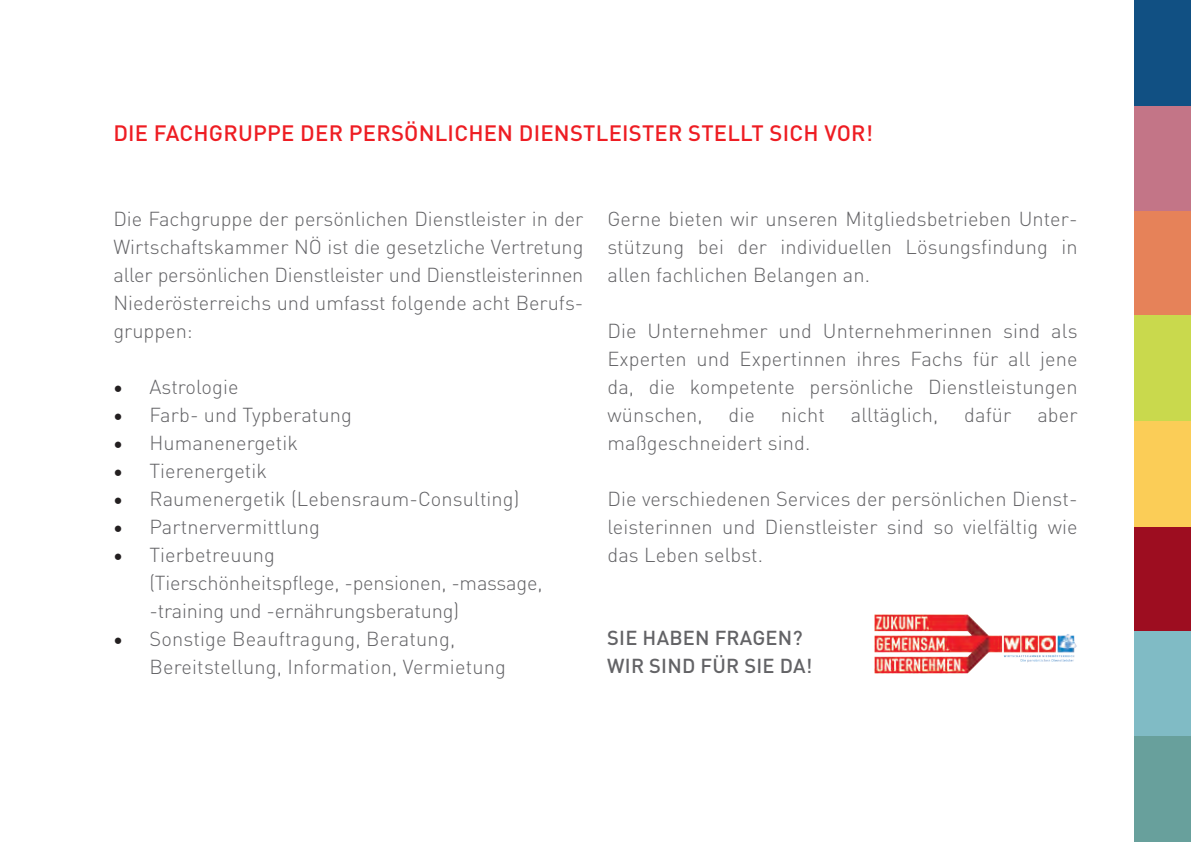
<style>
.page{position:relative;width:1191px;height:842px;background:#fff}
.page>*{position:absolute;margin:0;border:0;box-sizing:border-box;transform-origin:0 0}
.t1{font:500 22px "DIN";letter-spacing:.01em;color:#ee1d23}
.t2{font:300 20px/28px "DIN";letter-spacing:.005em;color:#636366;text-align:justify}
.t3{font:500 20px/28px "DIN";letter-spacing:.01em;color:#636366}
.s1{font-family:"Minion Pro";font-weight:400;font-size:24px;color:#231f20}
</style>
<div class="page">
<div style="left:1134px;top:210px;width:57px;height:106px;background:#e68259"></div>
<div style="left:1134px;top:105px;width:57px;height:105px;background:#c37587"></div>
<div style="left:1134px;top:526px;width:57px;height:105px;background:#9d0d20"></div>
<div style="left:1134px;top:316px;width:57px;height:105px;background:#c9d94d"></div>
<div style="left:1134px;top:631px;width:57px;height:106px;background:#80bbc5"></div>
<div style="left:1134px;top:737px;width:57px;height:105px;background:#68a09c"></div>
<div style="left:1134px;top:421px;width:57px;height:105px;background:#fbcd57"></div>
<div style="left:1134px;top:0;width:57px;height:105px;background:#115083"></div>
<img style="left:874px;top:614px;width:203px;height:60px">
<p class="t1" style="left:113px;top:119px;width:761px">DIE FACHGRUPPE DER PERSÖNLICHEN DIENSTLEISTER STELLT SICH VOR!</p>
<p class="t2" style="left:113px;top:204px;width:471px">Die Fachgruppe der persönlichen Dienstleister in der Wirtschaftskammer NÖ ist die gesetzliche Vertretung aller persönlichen Dienstleister und Dienstleisterinnen Niederösterreichs und umfasst folgende acht Berufs&shy;gruppen:</p>
<p class="t2" style="left:113px;top:372px;width:127px"><span class="s1">•</span> Astrologie</p>
<p class="t2" style="left:113px;top:400px;width:240px"><span class="s1">•</span> Farb- und Typberatung</p>
<p class="t2" style="left:113px;top:428px;width:186px"><span class="s1">•</span> Humanenergetik</p>
<p class="t2" style="left:113px;top:456px;width:155px"><span class="s1">•</span> Tierenergetik</p>
<p class="t2" style="left:113px;top:484px;width:407px"><span class="s1">•</span> Raumenergetik (Lebensraum-Consulting)</p>
<p class="t2" style="left:113px;top:512px;width:208px"><span class="s1">•</span> Partnervermittlung</p>
<p class="t2" style="left:149px;top:540px;width:394px;text-align:left;text-indent:-36px"><span class="s1">•</span> Tierbetreuung<br>(Tierschönheitspflege, -pensionen, -massage, -training und -ernährungsberatung)</p>
<p class="t2" style="left:149px;top:624px;width:358px;text-indent:-36px"><span class="s1">•</span> Sonstige Beauftragung, Beratung,<br>Bereitstellung, Information, Vermietung</p>
<p class="t2" style="left:607px;top:204px;width:471px">Gerne bieten wir unseren Mitgliedsbetrieben Unter&shy;stützung bei der individuellen Lösungsfindung in allen fachlichen Belangen an.</p>
<p class="t2" style="left:607px;top:316px;width:471px">Die Unternehmer und Unternehmerinnen sind als Experten und Expertinnen ihres Fachs für all jene da, die kompetente persönliche Dienstleistungen wünschen,</p>
<p class="t2" style="left:728px;top:400px;width:28px">die</p>
<p class="t2" style="left:781px;top:400px;width:46px">nicht</p>
<p class="t2" style="left:850px;top:400px;width:89px">alltäglich,</p>
<p class="t2" style="left:964px;top:400px;width:49px">dafür</p>
<p class="t2" style="left:1037px;top:400px;width:42px">aber</p>
<p class="t2" style="left:607px;top:428px;width:204px">maßgeschneidert sind.</p>
<p class="t2" style="left:607px;top:484px;width:471px">Die verschiedenen Services der persönlichen Dienst&shy;leisterinnen und Dienstleister sind so vielfältig wie das Leben selbst.</p>
<p class="t3" style="left:607px;top:623px;width:207px">SIE HABEN FRAGEN?<br>WIR SIND FÜR SIE DA!</p>
</div>
